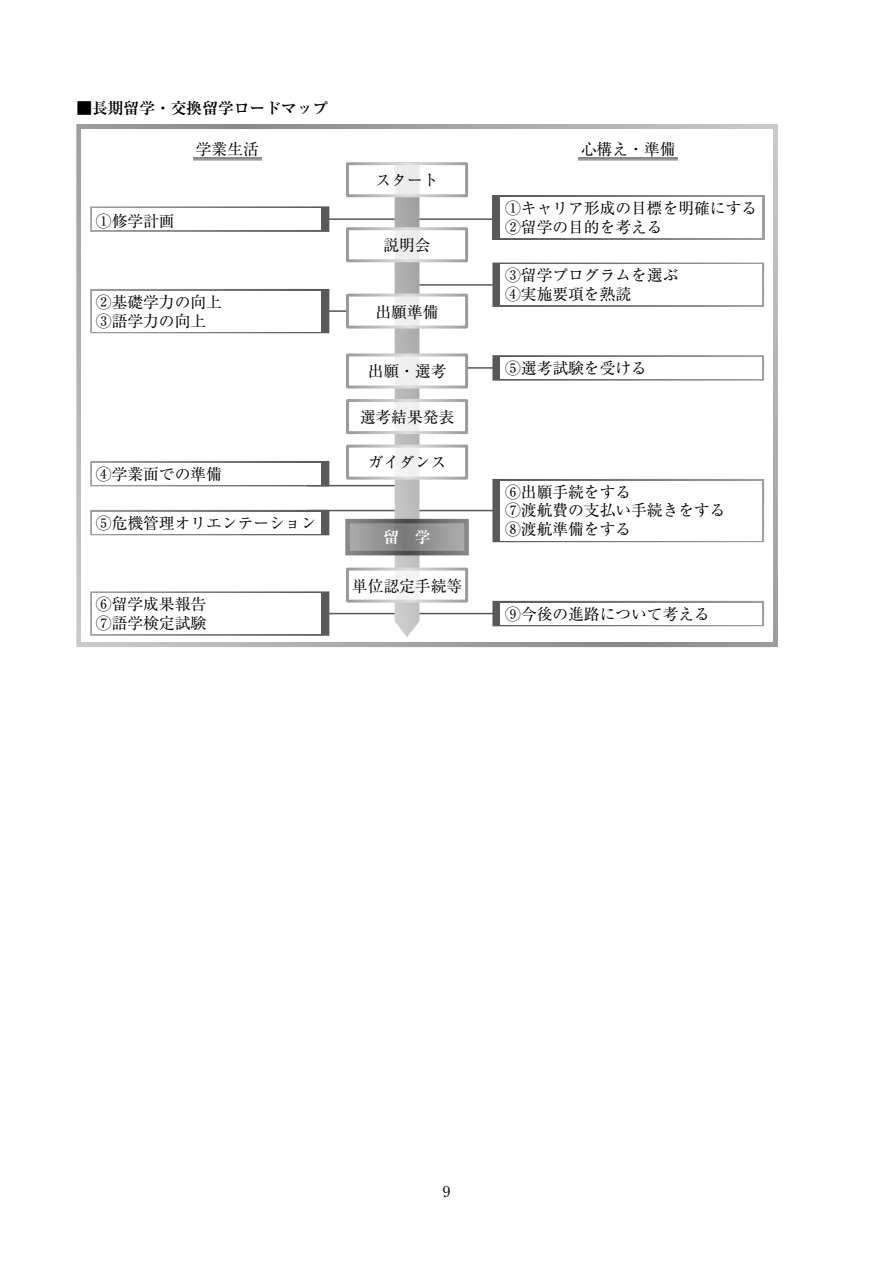
<style>
.page{position:relative;width:893px;height:1263px;background:#fff}
.page>*{position:absolute;margin:0;border:0;box-sizing:border-box;transform-origin:0 0}
.t1{font:15.75px/18.9px "Ryumin Pr 6";color:#000}
.t2{font:700 15.75px "Ryumin Pr 6";color:#000}
.t3{font:700 15.75px "Ryumin Pr 6";color:#fff}
.t4{font:15px "Ryumin Pr 6";color:#000}
</style>
<div class="page">
<svg style="left:76px;top:124px;width:702px;height:523px;background:#acacad"></svg>
<div style="left:81px;top:129px;width:692px;height:513px;background:#fff"></div>
<hr style="left:467px;top:367px;width:34px;height:2px;background:#595757">
<svg style="left:395px;top:197px;width:24px;height:440px;background:#b4b4b5"></svg>
<svg style="left:395px;top:166px;width:24px;height:27px"></svg>
<div style="left:346px;top:162px;width:122px;height:35px;border:3px solid #fff"></div>
<svg style="left:395px;top:231px;width:24px;height:27px"></svg>
<div style="left:346px;top:227px;width:122px;height:35px;border:3px solid #fff"></div>
<svg style="left:350px;top:524px;width:114px;height:26px;background:#949494"></svg>
<div style="left:347px;top:569px;width:120px;height:32px;background:#fff"></div>
<div style="left:346px;top:567px;width:122px;height:36px;border:3px solid #fff"></div>
<div style="left:347px;top:446px;width:120px;height:32px;background:linear-gradient(to right,#fcfcfc,#fcfcfc)"></div>
<div style="left:346px;top:445px;width:122px;height:35px;border:3px solid #fff"></div>
<div style="left:347px;top:400px;width:120px;height:33px;background:linear-gradient(to right,#fcfcfc,#fcfcfc)"></div>
<div style="left:346px;top:399px;width:122px;height:35px;border:3px solid #fff"></div>
<div style="left:347px;top:355px;width:120px;height:32px;background:linear-gradient(to right,#fcfcfc,#fcfcfc)"></div>
<div style="left:346px;top:353px;width:122px;height:35px;border:3px solid #fff"></div>
<hr style="left:419px;top:218px;width:82px;height:2px;background:#595757">
<hr style="left:307px;top:218px;width:88px;height:2px;background:#595757">
<hr style="left:419px;top:284px;width:82px;height:2px;background:#595757">
<hr style="left:307px;top:310px;width:40px;height:2px;background:#595757">
<hr style="left:419px;top:510px;width:82px;height:1px;background:#595757">
<hr style="left:419px;top:613px;width:82px;height:1px;background:#595757">
<hr style="left:307px;top:510px;width:88px;height:1px;background:#595757">
<hr style="left:307px;top:485px;width:88px;height:1px;background:#595757">
<hr style="left:307px;top:613px;width:88px;height:1px;background:#595757">
<svg style="left:395px;top:298px;width:24px;height:27px"></svg>
<div style="left:346px;top:294px;width:122px;height:35px;border:3px solid #fff"></div>
<svg style="left:492px;top:195px;width:272px;height:44px"></svg>
<div style="left:501px;top:197px;width:261px;height:40px;background:#fff"></div>
<svg style="left:90px;top:206px;width:239px;height:26px"></svg>
<div style="left:92px;top:209px;width:229px;height:21px;background:#fff"></div>
<svg style="left:90px;top:461px;width:239px;height:25px"></svg>
<div style="left:92px;top:463px;width:229px;height:21px;background:#fff"></div>
<svg style="left:90px;top:510px;width:239px;height:25px"></svg>
<div style="left:92px;top:512px;width:229px;height:21px;background:#fff"></div>
<svg style="left:90px;top:591px;width:239px;height:45px"></svg>
<div style="left:92px;top:593px;width:229px;height:41px;background:#fff"></div>
<svg style="left:90px;top:289px;width:239px;height:44px"></svg>
<div style="left:92px;top:291px;width:229px;height:40px;background:#fff"></div>
<svg style="left:492px;top:263px;width:272px;height:44px"></svg>
<div style="left:501px;top:265px;width:261px;height:40px;background:#fff"></div>
<svg style="left:492px;top:479px;width:272px;height:63px"></svg>
<div style="left:501px;top:481px;width:261px;height:59px;background:#fff"></div>
<svg style="left:492px;top:355px;width:272px;height:26px"></svg>
<div style="left:501px;top:357px;width:261px;height:21px;background:#fff"></div>
<svg style="left:492px;top:601px;width:272px;height:25px"></svg>
<div style="left:501px;top:603px;width:261px;height:21px;background:#fff"></div>
<hr style="left:578px;top:158px;width:99px;height:2px;background:#949494">
<hr style="left:193px;top:158px;width:68px;height:2px;background:#949494">
<p class="t2" style="left:76px;top:96px;width:254px">■長期留学・交換留学ロードマップ</p>
<p class="t1" style="left:196px;top:139px;width:64px">学業生活</p>
<p class="t1" style="left:581px;top:139px;width:96px">心構え・準備</p>
<p class="t1" style="left:96px;top:211px;width:80px">①修学計画</p>
<p class="t1" style="left:376px;top:170px;width:64px">スタート</p>
<p class="t1" style="left:383px;top:235px;width:49px">説明会</p>
<p class="t1" style="left:96px;top:292px;width:127px">②基礎学力の向上<br>③語学力の向上</p>
<p class="t1" style="left:376px;top:301px;width:64px">出願準備</p>
<p class="t1" style="left:368px;top:361px;width:80px">出願・選考</p>
<p class="t1" style="left:96px;top:463px;width:127px">④学業面での準備</p>
<p class="t1" style="left:96px;top:513px;width:222px">⑤危機管理オリエンテーション</p>
<p class="t1" style="left:96px;top:594px;width:112px">⑥留学成果報告<br>⑦語学検定試験</p>
<p class="t1" style="left:360px;top:407px;width:96px">選考結果発表</p>
<p class="t1" style="left:368px;top:452px;width:80px">ガイダンス</p>
<p class="t3" style="left:383px;top:525px;width:49px">留　学</p>
<p class="t1" style="left:352px;top:575px;width:112px">単位認定手続等</p>
<p class="t1" style="left:505px;top:198px;width:253px">①キャリア形成の目標を明確にする<br>②留学の目的を考える</p>
<p class="t1" style="left:505px;top:265px;width:175px">③留学プログラムを選ぶ<br>④実施要項を熟読</p>
<p class="t1" style="left:505px;top:358px;width:143px">⑤選考試験を受ける</p>
<p class="t1" style="left:505px;top:481px;width:222px">⑥出願手続をする<br>⑦渡航費の支払い手続きをする<br>⑧渡航準備をする</p>
<p class="t1" style="left:505px;top:603px;width:206px">⑨今後の進路について考える</p>
<p class="t4" style="left:443px;top:1179px;width:9px">9</p>
</div>
